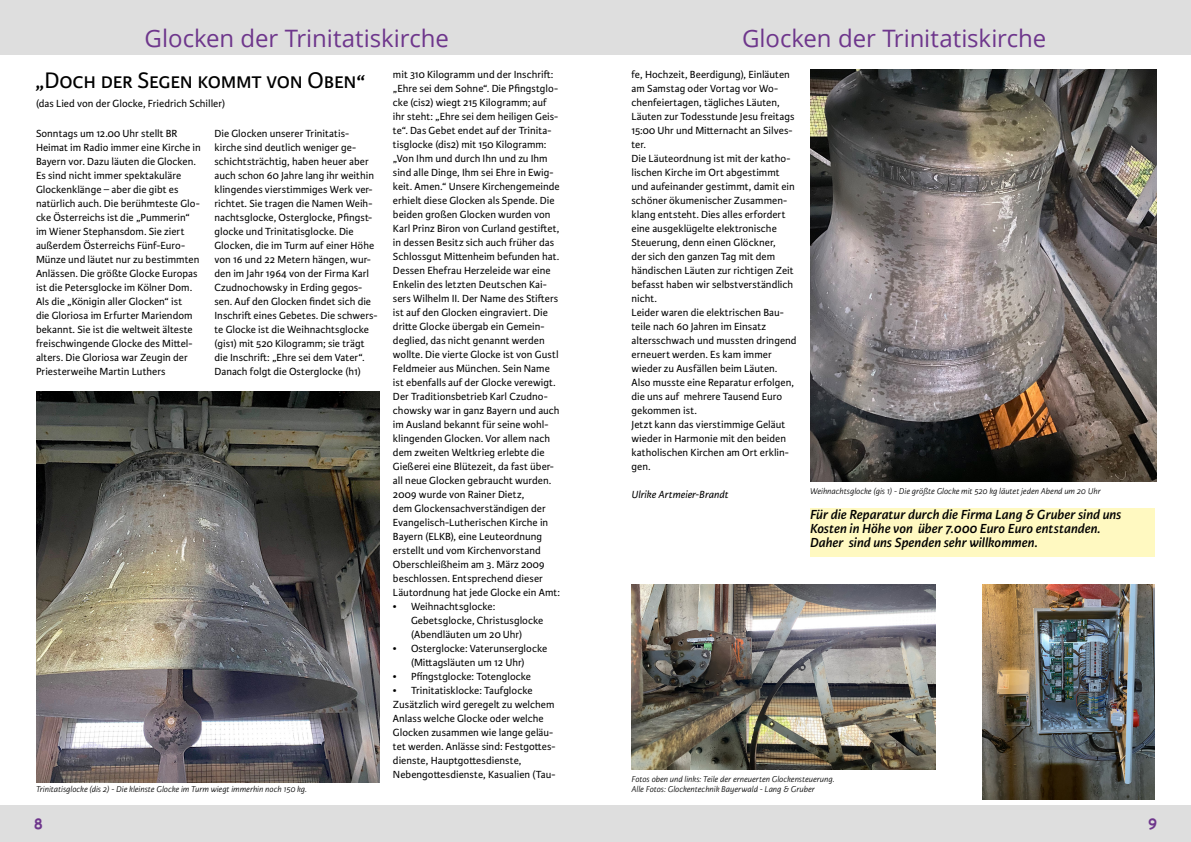
<style>
.page{position:relative;width:1191px;height:842px;background:#fff}
.page>*{position:absolute;margin:0;border:0;box-sizing:border-box;transform-origin:0 0}
.t1{font:24px "Open Sans";letter-spacing:-.005em;color:#6e368c}
.t2{font:24px "Karmina Sans";letter-spacing:-.01em;color:#000}
.t3{font:italic 600 14px/14px "Karmina Sans";letter-spacing:.005em;color:#000}
.t4{font:700 14px "Comic Sans MS";color:#6e368c}
.t5{font:11px/14px "Karmina Sans";color:#000}
.t6{font:italic 11px "Karmina Sans";letter-spacing:.005em;color:#000}
.t7{font:italic 300 9px/10.8px "Karmina Sans";letter-spacing:.005em;color:#000}
</style>
<div class="page">
<div style="left:0;top:805px;width:1191px;height:37px;background:#dedede"></div>
<div style="left:0;top:0;width:1191px;height:55px;background:#dedede"></div>
<img style="left:36px;top:391px;width:343px;height:391px">
<img style="left:810px;top:69px;width:346px;height:413px">
<img style="left:631px;top:584px;width:304px;height:186px">
<img style="left:982px;top:584px;width:173px;height:215px">
<div style="left:810px;top:509px;width:345px;height:48px;background:#fff9c1"></div>
<p class="t1" style="left:145px;top:22px;width:306px">Glocken der Trinitatiskirche</p>
<p class="t1" style="left:742px;top:22px;width:306px">Glocken der Trinitatiskirche</p>
<p class="t2" style="left:35px;top:66px;width:332px">„Doch der Segen kommt von Oben“</p>
<p class="t5" style="left:36px;top:97px;width:191px">(das Lied von der Glocke, Friedrich Schiller)</p>
<p class="t5" style="left:36px;top:127px;width:166px">Sonntags um 12.00 Uhr stellt BR Heimat im Radio immer eine Kirche in Bayern vor. Dazu läuten die Glocken.<br>Es sind nicht immer spektakuläre Glockenklänge – aber die gibt es natürlich auch. Die berühmteste Glo&shy;cke Österreichs ist die „Pummerin“ im Wiener Stephansdom. Sie ziert außerdem Österreichs Fünf-Euro-Münze und läutet nur zu bestimmten Anlässen. Die größte Glocke Europas ist die Petersglocke im Kölner Dom.<br>Als die „Königin aller Glocken“ ist<br>die Gloriosa im Erfurter Mariendom bekannt. Sie ist die weltweit älteste freischwingende Glocke des Mittel&shy;alters. Die Gloriosa war Zeugin der Priesterweihe Martin Luthers</p>
<p class="t5" style="left:214px;top:127px;width:165px">Die Glocken unserer Trinitatis&shy;kirche sind deutlich weniger ge&shy;schichtsträchtig, haben heuer aber auch schon 60 Jahre lang ihr weithin klingendes vierstimmiges Werk ver&shy;richtet. Sie tragen die Namen Weih&shy;nachtsglocke, Osterglocke, Pfingst&shy;glocke und Trinitatisglocke. Die Glocken, die im Turm auf einer Höhe von 16 und 22 Metern hängen, wur&shy;den im Jahr 1964 von der Firma Karl Czudnochowsky in Erding gegos&shy;sen. Auf den Glocken findet sich die Inschrift eines Gebetes. Die schwers&shy;te Glocke ist die Weihnachtsglocke (gis1) mit 520 Kilogramm; sie trägt die Inschrift: „Ehre sei dem Vater“.<br>Danach folgt die Osterglocke (h1)</p>
<p class="t5" style="left:631px;top:67px;width:164px">fe, Hochzeit, Beerdigung), Einläuten am Samstag oder Vortag vor Wo&shy;chenfeiertagen, tägliches Läuten,<br>Läuten zur Todesstunde Jesu freitags<br>15:00 Uhr und Mitternacht an Silves&shy;ter.</p>
<p class="t5" style="left:631px;top:151px;width:165px">Die Läuteordnung ist mit der katho&shy;lischen Kirche im Ort abgestimmt und aufeinander gestimmt, damit ein schöner ökumenischer Zusammen&shy;klang entsteht. Dies alles erfordert eine ausgeklügelte elektronische<br>Steuerung, denn einen Glöckner,<br>der sich den ganzen Tag mit dem händischen Läuten zur richtigen Zeit befasst haben wir selbstverständlich nicht.</p>
<p class="t5" style="left:631px;top:305px;width:167px">Leider waren die elektrischen Bau&shy;teile nach 60 Jahren im Einsatz altersschwach und mussten dringend erneuert werden. Es kam immer wieder zu Ausfällen beim Läuten.<br>Also musste eine Reparatur erfolgen, die uns auf mehrere Tausend Euro gekommen ist.</p>
<p class="t5" style="left:631px;top:417px;width:159px">Jetzt kann das vierstimmige Geläut wieder in Harmonie mit den beiden katholischen Kirchen am Ort erklin&shy;gen.</p>
<p class="t6" style="left:631px;top:488px;width:98px">Ulrike Artmeier-Brandt</p>
<p class="t7" style="left:810px;top:486px;width:292px">Weihnachtsglocke (gis 1) - Die größte Glocke mit 520 kg läutet jeden Abend um 20 Uhr</p>
<p class="t5" style="left:393px;top:67px;width:168px">mit 310 Kilogramm und der Inschrift: „Ehre sei dem Sohne“. Die Pfingstglo&shy;cke (cis2) wiegt 215 Kilogramm; auf ihr steht: „Ehre sei dem heiligen Geis&shy;te“. Das Gebet endet auf der Trinita&shy;tisglocke (dis2) mit 150 Kilogramm: „Von Ihm und durch Ihn und zu Ihm sind alle Dinge, Ihm sei Ehre in Ewig&shy;keit. Amen.“ Unsere Kirchengemeinde erhielt diese Glocken als Spende. Die beiden großen Glocken wurden von Karl Prinz Biron von Curland gestiftet, in dessen Besitz sich auch früher das Schlossgut Mittenheim befunden hat.<br>Dessen Ehefrau Herzeleide war eine Enkelin des letzten Deutschen Kai&shy;sers Wilhelm II. Der Name des Stifters ist auf den Glocken eingraviert. Die dritte Glocke übergab ein Gemein&shy;deglied, das nicht genannt werden wollte. Die vierte Glocke ist von Gustl Feldmeier aus München. Sein Name ist ebenfalls auf der Glocke verewigt.<br>Der Traditionsbetrieb Karl Czudno&shy;chowsky war in ganz Bayern und auch im Ausland bekannt für seine wohl&shy;klingenden Glocken. Vor allem nach dem zweiten Weltkrieg erlebte die Gießerei eine Blütezeit, da fast über&shy;all neue Glocken gebraucht wurden.</p>
<p class="t5" style="left:393px;top:487px;width:168px">2009 wurde von Rainer Dietz,<br>dem Glockensachverständigen der Evangelisch-Lutherischen Kirche in Bayern (ELKB), eine Leuteordnung erstellt und vom Kirchenvorstand Oberschleißheim am 3. März 2009 beschlossen. Entsprechend dieser Läutordnung hat jede Glocke ein Amt:</p>
<p class="t5" style="left:411px;top:599px;width:134px;text-indent:-18px">• Weihnachtsglocke:<br>Gebetsglocke, Christusglocke (Abendläuten um 20 Uhr)</p>
<p class="t5" style="left:393px;top:641px;width:156px;text-align:center">• Osterglocke: Vaterunserglocke (Mittagsläuten um 12 Uhr)</p>
<p class="t5" style="left:393px;top:669px;width:140px">• Pfíngstglocke: Totenglocke</p>
<p class="t5" style="left:393px;top:683px;width:141px">• Trinitatisklocke: Taufglocke</p>
<p class="t5" style="left:393px;top:697px;width:164px">Zusätzlich wird geregelt zu welchem Anlass welche Glocke oder welche Glocken zusammen wie lange geläu&shy;tet werden. Anlässe sind: Festgottes&shy;dienste, Hauptgottesdienste,</p>
<p class="t5" style="left:393px;top:767px;width:164px">Nebengottesdienste, Kasualien (Tau-</p>
<p class="t3" style="left:810px;top:508px;width:313px">Für die Reparatur durch die Firma Lang &amp; Gruber sind uns<br>Kosten in Höhe von über 7.000 Euro Euro entstanden.<br>Daher sind uns Spenden sehr willkommen.</p>
<p class="t7" style="left:631px;top:773px;width:204px">Fotos oben und links: Teile der erneuerten Glockensteuerung.<br>Alle Fotos: Glockentechnik Bayerwald - Lang &amp; Gruber</p>
<p class="t7" style="left:36px;top:784px;width:272px">Trinitatisglocke (dis 2) - Die kleinste Glocke im Turm wiegt immerhin noch 150 kg.</p>
<p class="t4" style="left:34px;top:813px;width:10px">8</p>
<p class="t4" style="left:1148px;top:813px;width:10px">9</p>
</div>
